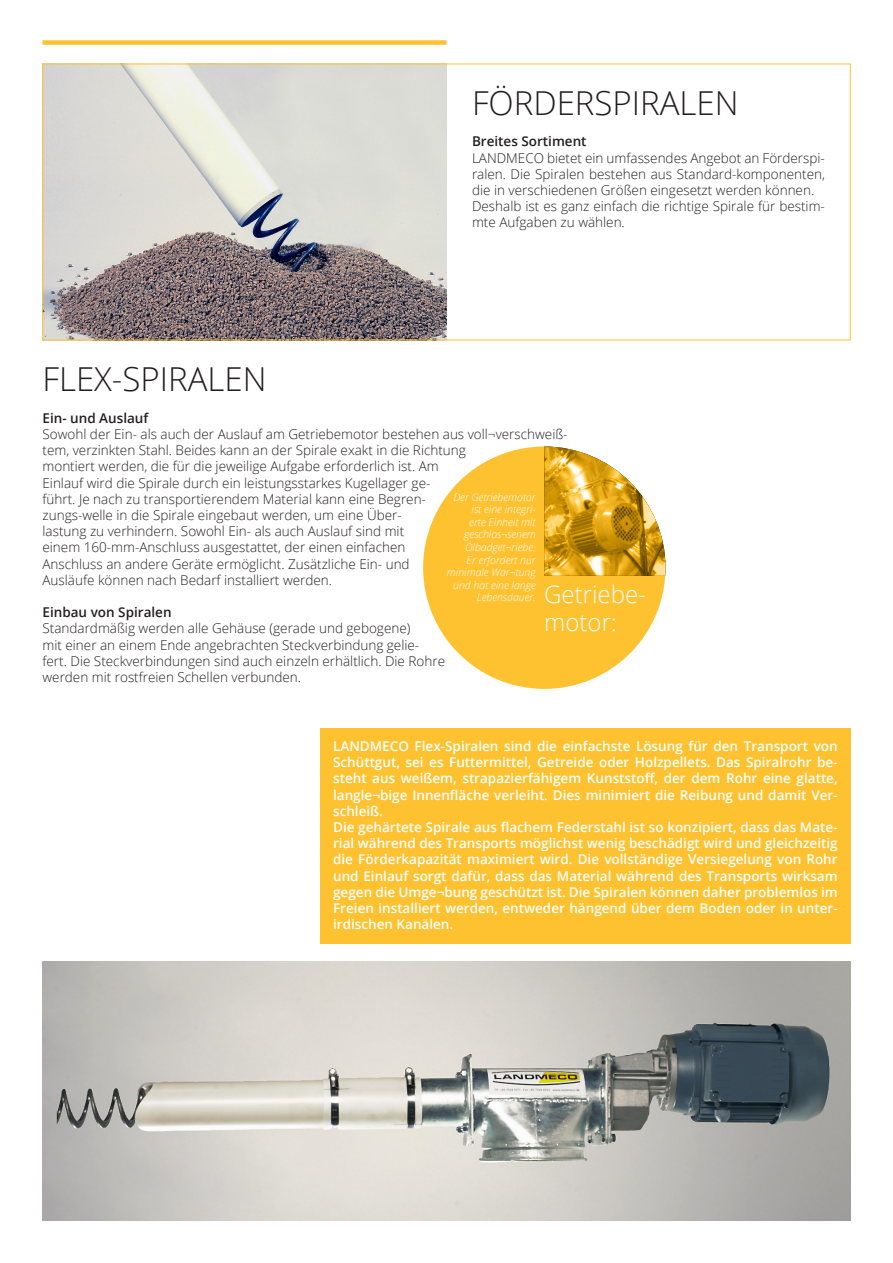
<style>
.page{position:relative;width:893px;height:1263px;background:#fff}
.page>*{position:absolute;margin:0;border:0;box-sizing:border-box;transform-origin:0 0}
.HEADLINE{font:300 33px "Open Sans";color:#231f20}
.Headline_tynd{font:300 33px "Open Sans";color:#231f20}
.Overskrift{font:300 24px/28.8px "Open Sans";color:#fff}
.Brødtekst{font:300 13.5px/16.2px "Open Sans";color:#231f20}
.Brødtekst-2{font:600 13.5px/16.2px "Open Sans";color:#fff;text-align:justify}
.Mellemrubrik{font:600 13.5px "Open Sans";color:#231f20}
.BRØDTEKST_HEADLINE{font:600 13.5px "Open Sans";color:#231f20}
.Lille_i_cirkel{font:italic 300 10.5px/12.6px "Open Sans";color:#fff;text-align:right}
</style>
<div class="page">
<div style="left:43px;top:40px;width:403px;height:5px;background:#fec231"></div>
<img style="left:45px;top:66px;width:401px;height:272px">
<img style="left:43px;top:961px;width:807px;height:259px">
<div style="left:423px;top:446px;width:242px;height:243px;background:#fec231;border-radius:50%"></div>
<img style="left:544px;top:446px;width:121px;height:130px">
<div style="left:320px;top:729px;width:530px;height:215px;background:#fec231"></div>
<p class="Headline_tynd" style="left:43px;top:356px;width:226px">FLEX-SPIRALEN</p>
<p class="HEADLINE" style="left:472px;top:80px;width:268px">FÖRDERSPIRALEN</p>
<p class="BRØDTEKST_HEADLINE" style="left:472px;top:132px;width:116px">Breites Sortiment</p>
<p class="Brødtekst" style="left:472px;top:149px;width:354px;text-align:justify">LANDMECO bietet ein umfassendes Angebot an Förderspi&shy;ralen. Die Spiralen bestehen aus Standard-komponenten, die in verschiedenen Größen eingesetzt werden können.</p>
<p class="Brødtekst" style="left:472px;top:198px;width:354px">Deshalb ist es ganz einfach die richtige Spirale für bestim&shy;mte Aufgaben zu wählen.</p>
<p class="Mellemrubrik" style="left:43px;top:409px;width:107px">Ein- und Auslauf</p>
<p class="Brødtekst" style="left:43px;top:426px;width:527px">Sowohl der Ein- als auch der Auslauf am Getriebemotor bestehen aus voll¬verschweiß&shy;tem, verzinkten Stahl. Beides kann an der Spirale exakt in die Richtung<br>montiert werden, die für die jeweilige Aufgabe erforderlich ist. Am<br>Einlauf wird die Spirale durch ein leistungsstarkes Kugellager ge-<br>führt. Je nach zu transportierendem Material kann eine Begren-<br>zungs-welle in die Spirale eingebaut werden, um eine Über-<br>lastung zu verhindern. Sowohl Ein- als auch Auslauf sind mit<br>einem 160-mm-Anschluss ausgestattet, der einen einfachen<br>Anschluss an andere Geräte ermöglicht. Zusätzliche Ein- und<br>Ausläufe können nach Bedarf installiert werden.</p>
<p class="Mellemrubrik" style="left:43px;top:603px;width:131px">Einbau von Spiralen</p>
<p class="Brødtekst" style="left:43px;top:620px;width:404px">Standardmäßig werden alle Gehäuse (gerade und gebogene)<br>mit einer an einem Ende angebrachten Steckverbindung gelie&shy;fert. Die Steckverbindungen sind auch einzeln erhältlich. Die Rohre werden mit rostfreien Schellen verbunden.</p>
<p class="Lille_i_cirkel" style="left:447px;top:490px;width:90px">Der Getriebemotor ist eine integri-<br>erte Einheit mit geschlos¬senem<br>Ölbadget¬riebe.<br>Er erfordert nur minimale War¬tung und hat eine lange<br>Lebensdauer.</p>
<p class="Overskrift" style="left:544px;top:579px;width:103px">Getriebe&shy;motor:</p>
<p class="Brødtekst-2" style="left:333px;top:738px;width:506px">LANDMECO Flex-Spiralen sind die einfachste Lösung für den Transport von Schüttgut, sei es Futtermittel, Getreide oder Holzpellets. Das Spiralrohr be&shy;steht aus weißem, strapazierfähigem Kunststoff, der dem Rohr eine glatte, langle¬bige Innenfläche verleiht. Dies minimiert die Reibung und damit Ver&shy;schleiß.</p>
<p class="Brødtekst-2" style="left:333px;top:819px;width:506px">Die gehärtete Spirale aus flachem Federstahl ist so konzipiert, dass das Mate&shy;rial während des Transports möglichst wenig beschädigt wird und gleichzeitig die Förderkapazität maximiert wird. Die vollständige Versiegelung von Rohr und Einlauf sorgt dafür, dass das Material während des Transports wirksam gegen die Umge¬bung geschützt ist. Die Spiralen können daher problemlos im Freien installiert werden, entweder hängend über dem Boden oder in unter&shy;irdischen Kanälen.</p>
</div>
